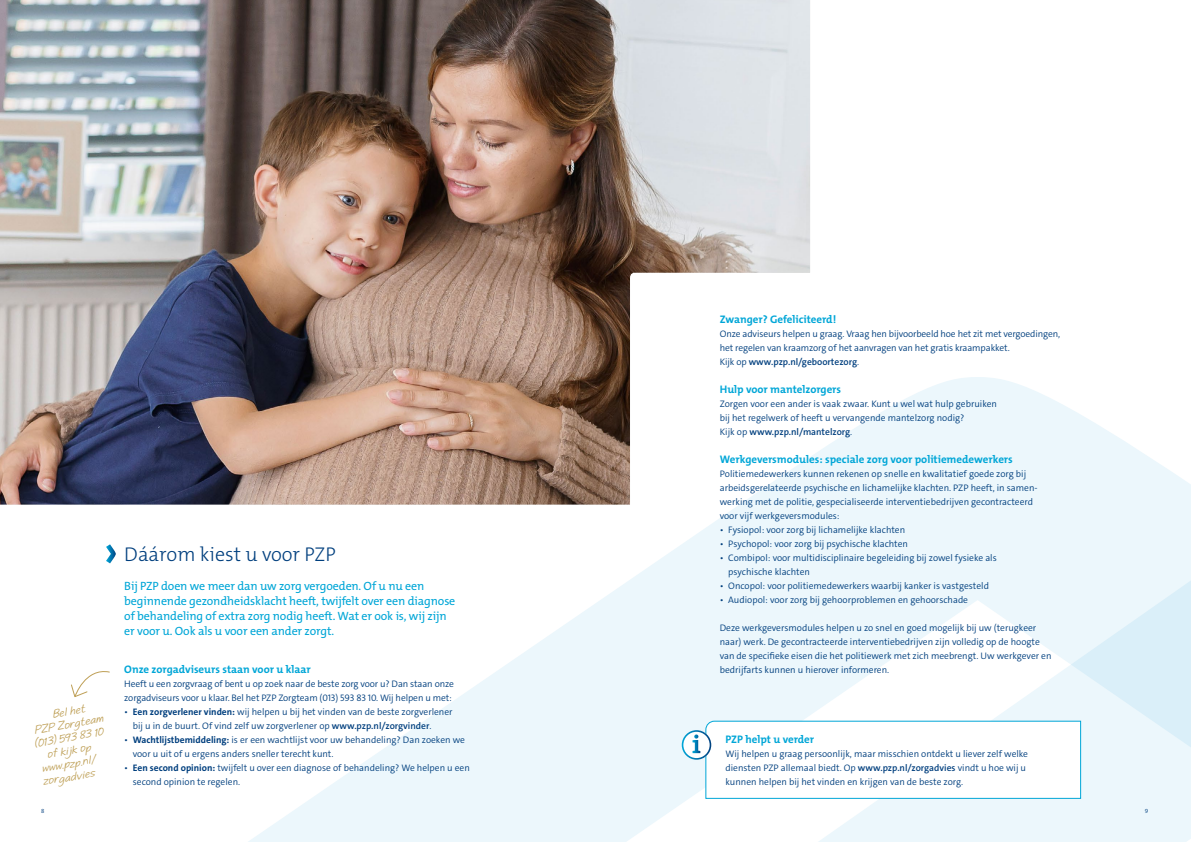
<style>
.page{position:relative;width:1191px;height:842px;background:#fff}
.page>*{position:absolute;margin:0;border:0;box-sizing:border-box;transform-origin:0 0}
.t1{font:300 20px "The Mix Os F";color:#003f7e}
.t2{font:12px/15px "The Mix Os F";letter-spacing:-.01em;color:#00a6d7}
.t3{font:700 11px "The Mix Os F";color:#00a6d7}
.t4{font:italic 11px "Andrea II Print Slant";color:#be9f55}
.t5{font:300 9.5px/14px "The Sans C4 s";color:#003f7e}
.t6{font:300 6px "The Sans C4 s";color:#003f7e}
.s1{font-weight:600}
.s2{font-weight:700}
</style>
<div class="page">
<svg style="left:248px;top:377px;width:943px;height:465px;fill:#ecf7fc"></svg>
<svg style="left:805px;top:574px;width:386px;height:268px;fill:#ecf7fc"></svg>
<img style="left:0;top:0;width:810px;height:505px">
<svg style="left:681px;top:721px;width:400px;height:78px"></svg>
<svg style="left:106px;top:544px;width:10px;height:19px"></svg>
<svg style="left:71px;top:671px;width:39px;height:26px"></svg>
<p class="t3" style="left:720px;top:312px;width:118px">Zwanger? Gefeliciteerd!</p>
<p class="t5" style="left:720px;top:326px;width:342px">Onze adviseurs helpen u graag. Vraag hen bijvoorbeeld hoe het zit met vergoedingen, het regelen van kraamzorg of het aanvragen van het gratis kraampakket.<br>Kijk op <span class="s1">www.pzp.nl/geboortezorg</span>.</p>
<p class="t3" style="left:720px;top:382px;width:123px">Hulp voor mantelzorgers</p>
<p class="t5" style="left:720px;top:396px;width:279px">Zorgen voor een ander is vaak zwaar. Kunt u wel wat hulp gebruiken bij het regelwerk of heeft u vervangende mantelzorg nodig?<br>Kijk op <span class="s1">www.pzp.nl/mantelzorg</span>.</p>
<p class="t3" style="left:720px;top:452px;width:294px">Werkgeversmodules: speciale zorg voor politiemedewerkers</p>
<p class="t5" style="left:720px;top:466px;width:319px">Politiemedewerkers kunnen rekenen op snelle en kwalitatief goede zorg bij arbeidsgerelateerde psychische en lichamelijke klachten. PZP heeft, in samen&shy;werking met de politie, gespecialiseerde interventiebedrijven gecontracteerd voor vijf werkgeversmodules:</p>
<p class="t5" style="left:720px;top:522px;width:187px">• Fysiopol: voor zorg bij lichamelijke klachten</p>
<p class="t5" style="left:720px;top:536px;width:190px">• Psychopol: voor zorg bij psychische klachten</p>
<p class="t5" style="left:728px;top:550px;width:270px;text-indent:-9px">• Combipol: voor multidisciplinaire begeleiding bij zowel fysieke als psychische klachten</p>
<p class="t5" style="left:720px;top:578px;width:271px">• Oncopol: voor politiemedewerkers waarbij kanker is vastgesteld</p>
<p class="t5" style="left:720px;top:592px;width:250px">• Audiopol: voor zorg bij gehoorproblemen en gehoorschade</p>
<p class="t5" style="left:720px;top:620px;width:333px">Deze werkgeversmodules helpen u zo snel en goed mogelijk bij uw (terugkeer naar) werk. De gecontracteerde interventiebedrijven zijn volledig op de hoogte van de specifieke eisen die het politiewerk met zich meebrengt. Uw werkgever en bedrijfarts kunnen u hierover informeren.</p>
<h1 class="t1" style="left:124px;top:541px;width:213px">Dáárom kiest u voor PZP</h1>
<p class="t2" style="left:124px;top:578px;width:332px">Bij PZP doen we meer dan uw zorg vergoeden. Of u nu een beginnende gezondheidsklacht heeft, twijfelt over een diagnose of behandeling of extra zorg nodig heeft. Wat er ook is, wij zijn er voor u. Ook als u voor een ander zorgt.</p>
<p class="t3" style="left:124px;top:662px;width:188px">Onze zorgadviseurs staan voor u klaar</p>
<p class="t5" style="left:124px;top:676px;width:331px">Heeft u een zorgvraag of bent u op zoek naar de beste zorg voor u? Dan staan onze zorgadviseurs voor u klaar. Bel het PZP Zorgteam (013) 593 83 10. Wij helpen u met:</p>
<p class="t5" style="left:133px;top:704px;width:321px;text-indent:-9px">• <span class="s2">Een zorgverlener vinden:</span> wij helpen u bij het vinden van de beste zorgverlener bij u in de buurt. Of vind zelf uw zorgverlener op <span class="s1">www.pzp.nl/zorgvinder</span>.</p>
<p class="t5" style="left:133px;top:732px;width:334px;text-indent:-9px">• <span class="s2">Wachtlijstbemiddeling:</span> is er een wachtlijst voor uw behandeling? Dan zoeken we voor u uit of u ergens anders sneller terecht kunt.</p>
<p class="t5" style="left:133px;top:760px;width:339px;text-indent:-9px">• <span class="s2">Een second opinion:</span> twijfelt u over een diagnose of behandeling? We helpen u een second opinion te regelen.</p>
<p class="t4" style="left:52px;top:707px;width:34px;rotate:-10deg">Bel het</p>
<p class="t4" style="left:33px;top:724px;width:72px;rotate:-10deg">PZP Zorgteam</p>
<p class="t4" style="left:34px;top:737px;width:71px;rotate:-10deg">(013) 593 83 10</p>
<p class="t4" style="left:46px;top:748px;width:46px;rotate:-10deg">of kijk op</p>
<p class="t3" style="left:725px;top:732px;width:90px">PZP helpt u verder</p>
<p class="t5" style="left:725px;top:746px;width:304px">Wij helpen u graag persoonlijk, maar misschien ontdekt u liever zelf welke diensten PZP allemaal biedt. Op <span class="s1">www.pzp.nl/zorgadvies</span> vindt u hoe wij u kunnen helpen bij het vinden en krijgen van de beste zorg.</p>
<p class="t4" style="left:41px;top:762px;width:57px;rotate:-10deg">www.pzp.nl/</p>
<p class="t4" style="left:42px;top:775px;width:54px;rotate:-10deg">zorgadvies</p>
<p class="t6" style="left:41px;top:807px;width:5px">8</p>
<p class="t6" style="left:1145px;top:807px;width:5px">9</p>
</div>
